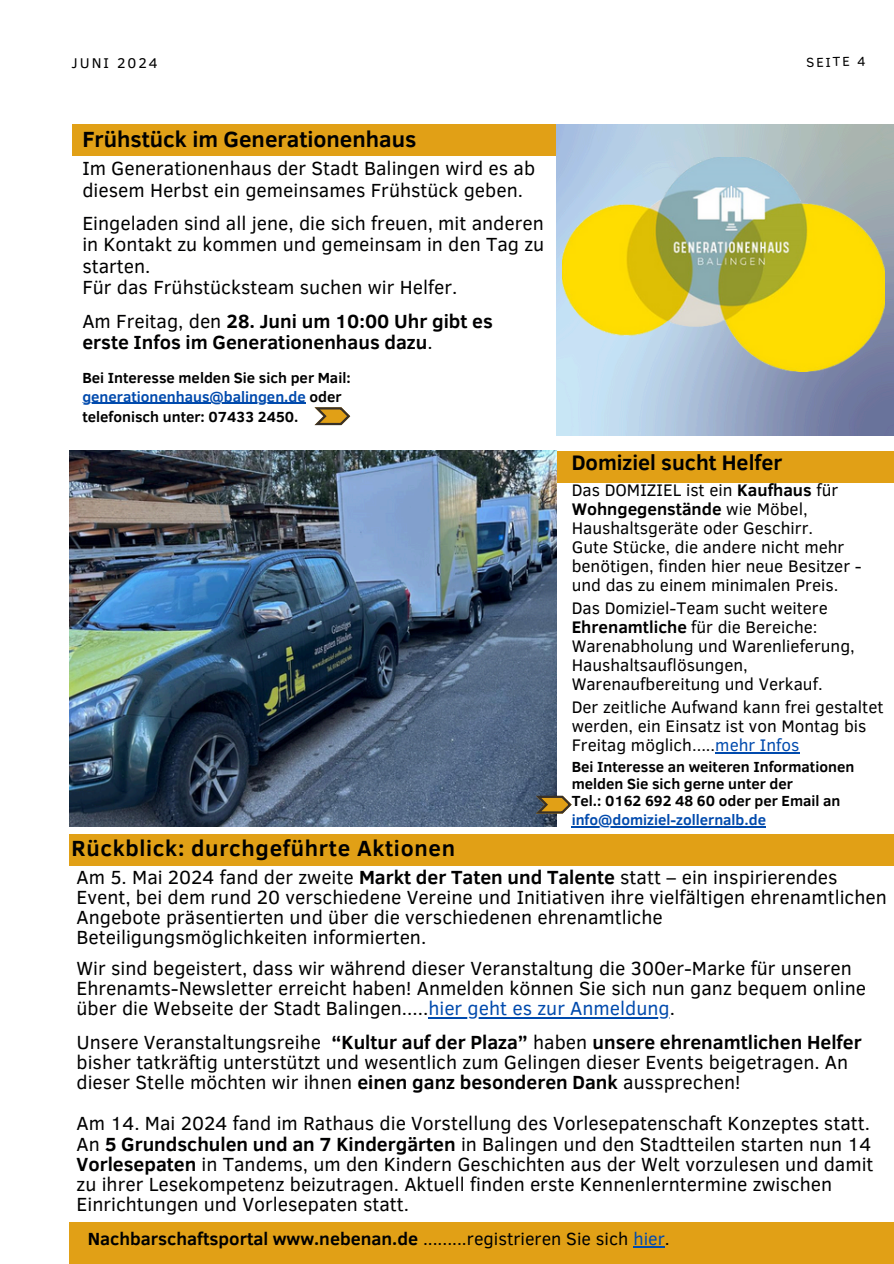
<style>
.page{position:relative;width:894px;height:1264px;background:#fff}
.page>*{position:absolute;margin:0;border:0;box-sizing:border-box;transform-origin:0 0}
.t1{font:700 22.5px "Clear Sans";letter-spacing:.03em;color:#000001}
.t2{font:700 22.5px "Clear Sans";color:#000001}
.t3{font:700 21.6px "Clear Sans";color:#000001}
.t4{font:19.5px/20.1px "Clear Sans";color:#000001}
.t5{font:700 19.5px/21.5px "Clear Sans";color:#000001}
.t6{font:700 18px "Clear Sans";color:#000001}
.t7{font:17.1px/19px "Clear Sans";color:#000001}
.t8{font:700 15px/17.1px "Clear Sans";color:#000001}
.t9{font:700 15px "Clear Sans";color:#004aad}
.t10{font:14.55px "Clear Sans";letter-spacing:.14em;color:#000001}
.t11{font:13.5px "Clear Sans";color:#000001}
.s1{font-weight:400}
.s2{color:#004aad}
.s3{font-weight:700}
.s4{font-weight:400;color:#004aad}
</style>
<div class="page">
<div style="left:76px;top:451px;width:817px;height:31px;background:#e1a016"></div>
<div style="left:69px;top:834px;width:824px;height:31px;background:#e1a016"></div>
<div style="left:69px;top:1222px;width:824px;height:41px;background:#e1a016"></div>
<img style="left:69px;top:450px;width:487px;height:376px">
<svg style="left:535px;top:795px;width:36px;height:18px"></svg>
<div style="left:71px;top:124px;width:822px;height:32px;background:#e1a016"></div>
<img style="left:556px;top:125px;width:337px;height:310px">
<img style="left:562px;top:157px;width:322px;height:214px">
<hr style="left:82px;top:402px;width:224px;height:2px;background:#004aad">
<svg style="left:314px;top:407px;width:36px;height:18px"></svg>
<hr style="left:428px;top:1016px;width:109px;height:2px;background:#004aad">
<hr style="left:537px;top:1016px;width:132px;height:2px;background:#004aad">
<hr style="left:633px;top:1246px;width:31px;height:1px;background:#004aad">
<hr style="left:715px;top:752px;width:84px;height:2px;background:#004aad">
<hr style="left:571px;top:826px;width:195px;height:1px;background:#004aad">
<h1 class="t10" style="left:71px;top:52px;width:88px">JUNI 2024</h1>
<h2 class="t11" style="left:806px;top:52px;width:61px;rotate:-1deg">SEITE 4</h2>
<h1 class="t2" style="left:82px;top:123px;width:335px">Frühstück im Generationenhaus</h1>
<h2 class="t4" style="left:82px;top:157px;width:454px;line-height:21.5px">Im Generationenhaus der Stadt Balingen wird es ab diesem Herbst ein gemeinsames Frühstück geben.</h2>
<h2 class="t4" style="left:82px;top:211px;width:463px;line-height:21.5px">Eingeladen sind all jene, die sich freuen, mit anderen in Kontakt zu kommen und gemeinsam in den Tag zu starten.<br>Für das Frühstücksteam suchen wir Helfer.</h2>
<h2 class="t5" style="left:82px;top:309px;width:412px"><span class="s1">Am Freitag, den</span> 28. Juni um 10:00 Uhr gibt es erste Infos im Generationenhaus dazu<span class="s1">.</span></h2>
<h5 class="t8" style="left:82px;top:368px;width:270px">Bei Interesse melden Sie sich per Mail:</h5>
<p class="t8" style="left:82px;top:385px;width:261px;line-height:20.5px"><span class="s2">generationenhaus@balingen.de</span> oder telefonisch unter: 07433 2450.</p>
<h2 class="t1" style="left:71px;top:831px;width:385px">Rückblick: durchgeführte Aktionen</h2>
<h2 class="t3" style="left:571px;top:447px;width:212px">Domiziel sucht Helfer</h2>
<h2 class="t7" style="left:571px;top:479px;width:291px">Das DOMIZIEL ist ein <span class="s3">Kaufhaus</span> für <span class="s3">Wohngegenstände</span> wie Möbel, Haushaltsgeräte oder Geschirr.<br>Gute Stücke, die andere nicht mehr benötigen, finden hier neue Besitzer - und das zu einem minimalen Preis.</h2>
<p class="t7" style="left:571px;top:597px;width:284px">Das Domiziel-Team sucht weitere<br><span class="s3">Ehrenamtliche</span> für die Bereiche:<br>Warenabholung und Warenlieferung,<br>Haushaltsauflösungen,<br>Warenaufbereitung und Verkauf.</p>
<p class="t7" style="left:571px;top:696px;width:313px">Der zeitliche Aufwand kann frei gestaltet werden, ein Einsatz ist von Montag bis<br>Freitag möglich.....<span class="s2">mehr Infos</span></p>
<p class="t8" style="left:571px;top:757px;width:284px">Bei Interesse an weiteren Informationen melden Sie sich gerne unter der<br>Tel.: 0162 692 48 60 oder per Email an</p>
<p class="t9" style="left:571px;top:809px;width:196px">info@domiziel-zollernalb.de</p>
<p class="t4" style="left:76px;top:865px;width:811px">Am 5. Mai 2024 fand der zweite <span class="s3">Markt der Taten und Talente</span> statt – ein inspirierendes Event, bei dem rund 20 verschiedene Vereine und Initiativen ihre vielfältigen ehrenamtlichen Angebote präsentierten und über die verschiedenen ehrenamtliche Beteiligungsmöglichkeiten informierten.</p>
<h1 class="t4" style="left:76px;top:956px;width:790px">Wir sind begeistert, dass wir während dieser Veranstaltung die 300er-Marke für unseren<br>Ehrenamts-Newsletter erreicht haben! Anmelden können Sie sich nun ganz bequem online über die Webseite der Stadt Balingen.....<span class="s2">hier geht es zur Anmeldung</span>.</h1>
<h3 class="t5" style="left:76px;top:1030px;width:786px"><span class="s1">Unsere Veranstaltungsreihe</span> “Kultur auf der Plaza” <span class="s1">haben</span> unsere ehrenamtlichen Helfer</h3>
<h3 class="t4" style="left:76px;top:1051px;width:773px">bisher tatkräftig unterstützt und wesentlich zum Gelingen dieser Events beigetragen. An dieser Stelle möchten wir ihnen <span class="s3">einen ganz besonderen Dank</span> aussprechen!</h3>
<h3 class="t4" style="left:76px;top:1112px;width:798px">Am 14. Mai 2024 fand im Rathaus die Vorstellung des Vorlesepatenschaft Konzeptes statt.<br>An <span class="s3">5 Grundschulen und an 7 Kindergärten</span> in Balingen und den Stadtteilen starten nun 14<br><span class="s3">Vorlesepaten</span> in Tandems, um den Kindern Geschichten aus der Welt vorzulesen und damit</h3>
<h5 class="t4" style="left:76px;top:1172px;width:756px">zu ihrer Lesekompetenz beizutragen. Aktuell finden erste Kennenlerntermine zwischen<br>Einrichtungen und Vorlesepaten statt.</h5>
<h2 class="t6" style="left:88px;top:1225px;width:583px">Nachbarschaftsportal www.nebenan.de <span class="s1">.........registrieren Sie sich</span> <span class="s4">hier</span><span class="s1">.</span></h2>
</div>
